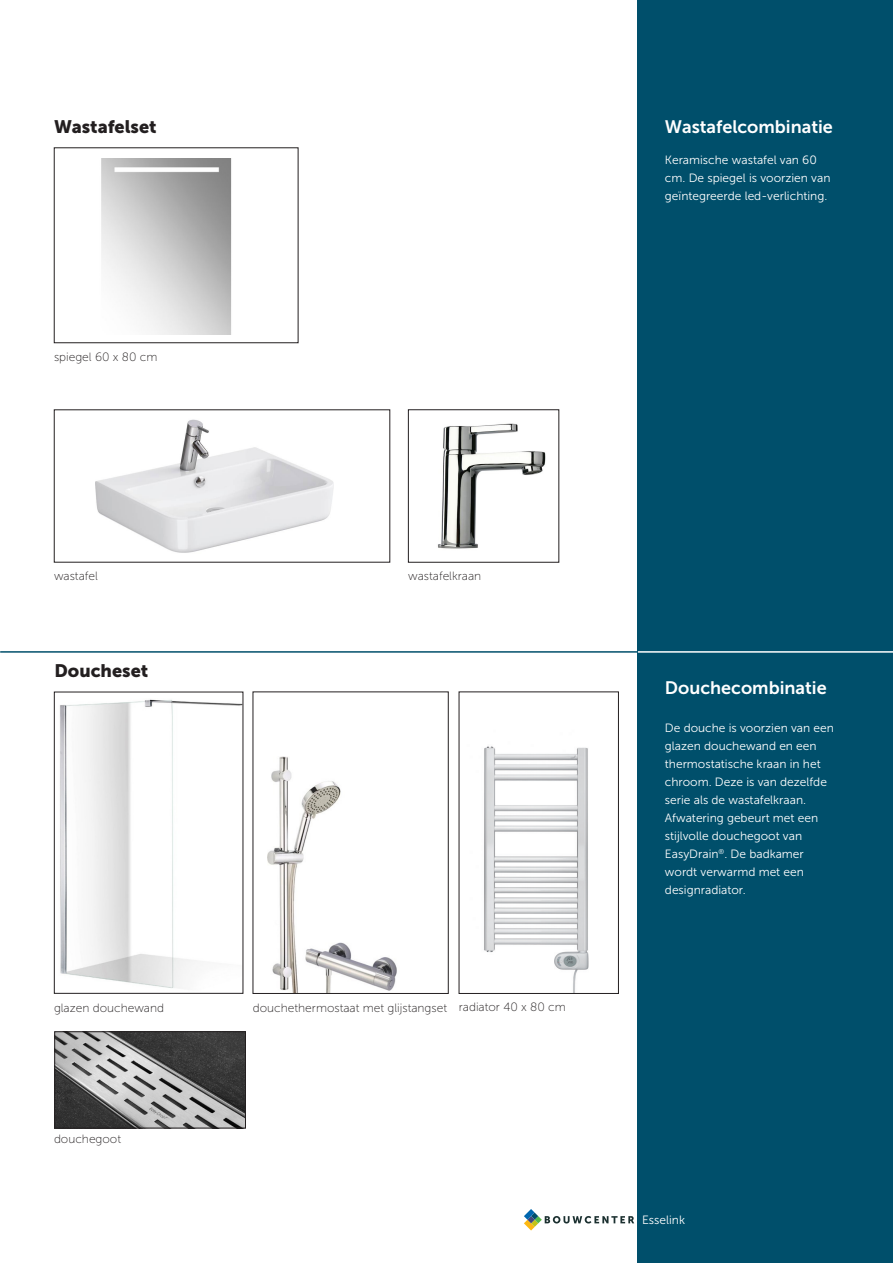
<style>
.page{position:relative;width:893px;height:1263px;background:#fff}
.page>*{position:absolute;margin:0;border:0;box-sizing:border-box;transform-origin:0 0}
.t1{font:18px "Museo Sans 700";color:#fff}
.t2{font:18px "Museo Sans 900";color:#231f20}
.t3{font:12px/18px "Museo Sans 300";color:#fff}
.t4{font:12px "Museo Sans 100";color:#231f20}
</style>
<div class="page">
<img style="left:484px;top:746px;width:105px;height:246px">
<div style="left:638px;top:0;width:255px;height:1263px;background:#004f6b"></div>
<hr style="left:638px;top:651px;width:255px;height:2px;background:#fff">
<hr style="left:0;top:651px;width:638px;height:2px;background:#004f6b">
<svg style="left:524px;top:1209px;width:110px;height:21px"></svg>
<img style="left:267px;top:756px;width:130px;height:236px">
<div style="left:459px;top:692px;width:160px;height:302px;border:1px solid #231f20"></div>
<img style="left:56px;top:1033px;width:188px;height:93px">
<div style="left:54px;top:1031px;width:192px;height:97px;border:1px solid #231f20"></div>
<img style="left:60px;top:699px;width:181px;height:289px">
<div style="left:54px;top:692px;width:189px;height:301px;border:1px solid #231f20"></div>
<img style="left:101px;top:159px;width:131px;height:176px">
<div style="left:54px;top:148px;width:244px;height:195px;border:1px solid #231f20"></div>
<img style="left:438px;top:423px;width:108px;height:126px">
<img style="left:96px;top:419px;width:237px;height:134px">
<h1 class="t2" style="left:54px;top:116px;width:104px">Wastafelset</h1>
<p class="t4" style="left:54px;top:350px;width:105px">spiegel 60 x 80 cm</p>
<h1 class="t1" style="left:665px;top:116px;width:170px">Wastafelcombinatie</h1>
<p class="t3" style="left:665px;top:151px;width:167px">Keramische wastafel van 60 cm. De spiegel is voorzien van geïntegreerde led-verlichting.</p>
<p class="t4" style="left:54px;top:570px;width:45px">wastafel</p>
<p class="t4" style="left:408px;top:570px;width:74px">wastafelkraan</p>
<h1 class="t2" style="left:54px;top:660px;width:95px">Doucheset</h1>
<p class="t4" style="left:54px;top:1001px;width:112px">glazen douchewand</p>
<p class="t4" style="left:459px;top:1000px;width:109px">radiator 40 x 80 cm</p>
<p class="t4" style="left:253px;top:1001px;width:196px">douchethermostaat met glijstangset</p>
<p class="t4" style="left:54px;top:1132px;width:69px">douchegoot</p>
<h1 class="t1" style="left:665px;top:678px;width:163px">Douchecombinatie</h1>
<p class="t3" style="left:665px;top:719px;width:170px">De douche is voorzien van een glazen douchewand en een thermostatische kraan in het chroom. Deze is van dezelfde serie als de wastafelkraan.<br>Afwatering gebeurt met een stijlvolle douchegoot van<br>EasyDrain<sup>®</sup>. De badkamer wordt verwarmd met een designradiator.</p>
<p class="t3" style="left:642px;top:1211px;width:45px">Esselink</p>
</div>
